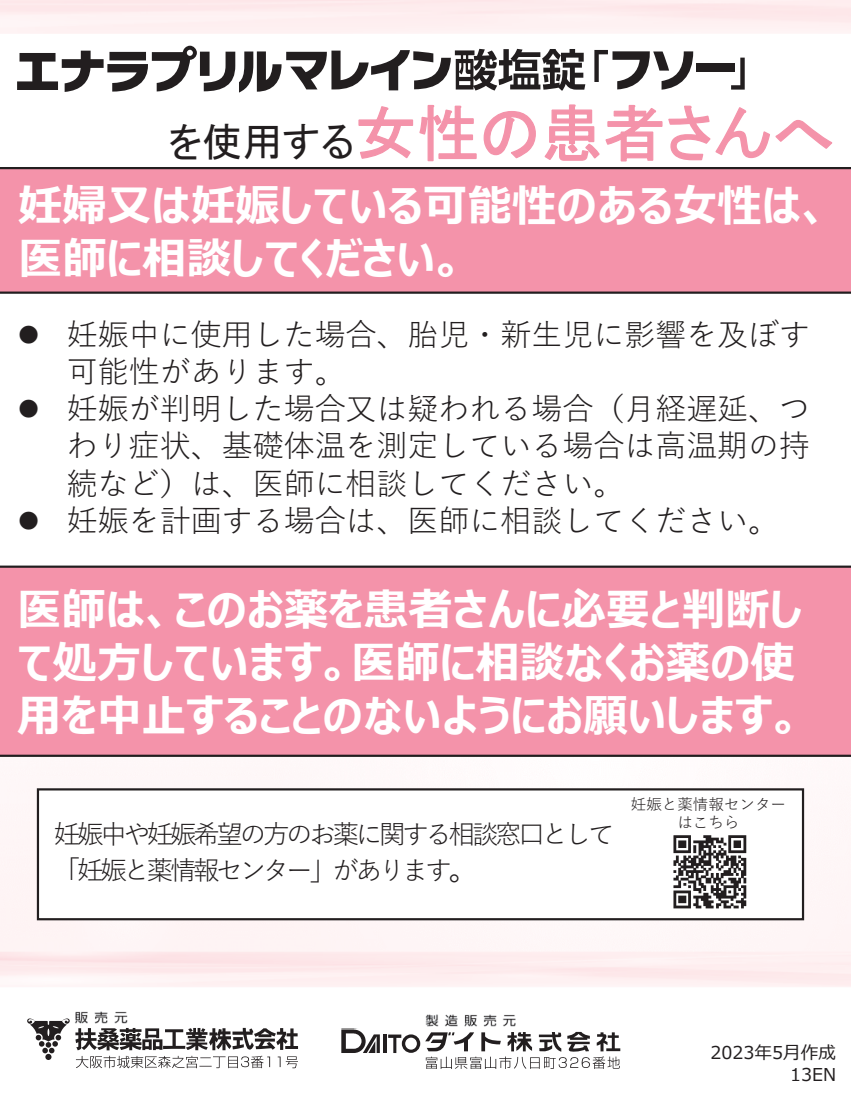
<style>
.page{position:relative;width:851px;height:1100px;background:#fff}
.page>*{position:absolute;margin:0;border:0;box-sizing:border-box;transform-origin:0 0}
.t1{font:62px "MS P Gothic";letter-spacing:.005em;color:#f493aa}
.t2{font:700 44.2px/53px "Meiryo UI";color:#fff}
.t3{font:31px/37.2px "Yu Gothic";color:#221e1f}
.t4{font:26.4px/36px "Yu Gothic";letter-spacing:-.125em;color:#221e1f}
.t5{font:17.8px/21.2px "Meiryo UI";color:#221e1f;text-align:right}
.t6{font:15.6px/18.6px "Yu Gothic";color:#221e1f;text-align:center}
.s1{font-size:39.8px;color:#221e1f}
.s2{font-size:31px}
</style>
<div class="page">
<svg style="left:358px;top:104px;width:119px;height:58px"></svg>
<svg style="left:483px;top:111px;width:53px;height:48px"></svg>
<svg style="left:544px;top:104px;width:289px;height:58px"></svg>
<div style="left:0;top:168px;width:850px;height:125px;background:#f493aa"></div>
<hr style="left:0;top:167px;width:850px;height:2px;background:#221e1f">
<hr style="left:0;top:292px;width:850px;height:2px;background:#221e1f">
<div style="left:0;top:567px;width:850px;height:189px;background:#f493aa"></div>
<hr style="left:0;top:565px;width:850px;height:3px;background:#221e1f">
<hr style="left:0;top:755px;width:850px;height:2px;background:#221e1f">
<div style="left:37px;top:788px;width:767px;height:132px;border:2px solid #221e1f"></div>
<img style="left:75px;top:1011px;width:53px;height:7px">
<img style="left:341px;top:1014px;width:175px;height:15px">
<svg style="left:27px;top:1018px;width:271px;height:50px"></svg>
<hr style="left:383px;top:1034px;width:3px;height:19px;background:#221e1f">
<svg style="left:341px;top:1029px;width:39px;height:24px"></svg>
<svg style="left:388px;top:1032px;width:232px;height:37px"></svg>
<svg style="left:594px;top:50px;width:99px;height:40px"></svg>
<div style="left:695px;top:64px;width:39px;height:8px;background:#221e1f"></div>
<svg style="left:731px;top:58px;width:13px;height:32px"></svg>
<svg style="left:200px;top:49px;width:385px;height:44px"></svg>
<div style="left:183px;top:46px;width:14px;height:14px;background:#221e1f;border-radius:50%"></div>
<svg style="left:17px;top:50px;width:176px;height:42px"></svg>
<img style="left:673px;top:835px;width:74px;height:74px">
<h1 class="t1" style="left:168px;top:102px;width:667px"><span class="s1">を使用する</span>女性の患者さんへ</h1>
<h2 class="t2" style="left:18px;top:181px;width:814px">妊婦又は妊娠している可能性のある女性は、医師に相談してください。</h2>
<p class="t3" style="left:67px;top:312px;width:744px;text-indent:-50px">● 妊娠中に使用した場合、胎児・新生児に影響を及ぼす可能性があります。</p>
<p class="t3" style="left:67px;top:386px;width:744px;text-align:justify;text-indent:-50px">● 妊娠が判明した場合又は疑われる場合（月経遅延、つわり症状、基礎体温を測定している場合は高温期の持続など）は、医師に相談してください。</p>
<p class="t3" style="left:17px;top:498px;width:763px">● 妊娠を計画する場合は、医師に相談してください。</p>
<h2 class="t2" style="left:17px;top:586px;width:787px">医師は、このお薬を患者さんに必要と判断して処方しています。医師に相談なくお薬の使用を中止することのないようにお願いします。</h2>
<p class="t4" style="left:54px;top:813px;width:562px">妊娠中や妊娠希望の方のお薬に関する相談窓口として「妊娠と薬情報センター」があります<span class="s2">。</span></p>
<p class="t6" style="left:630px;top:793px;width:157px">妊娠と薬情報センターはこちら</p>
<p class="t5" style="left:710px;top:1043px;width:127px">2023年5月作成<br>13EN</p>
</div>
